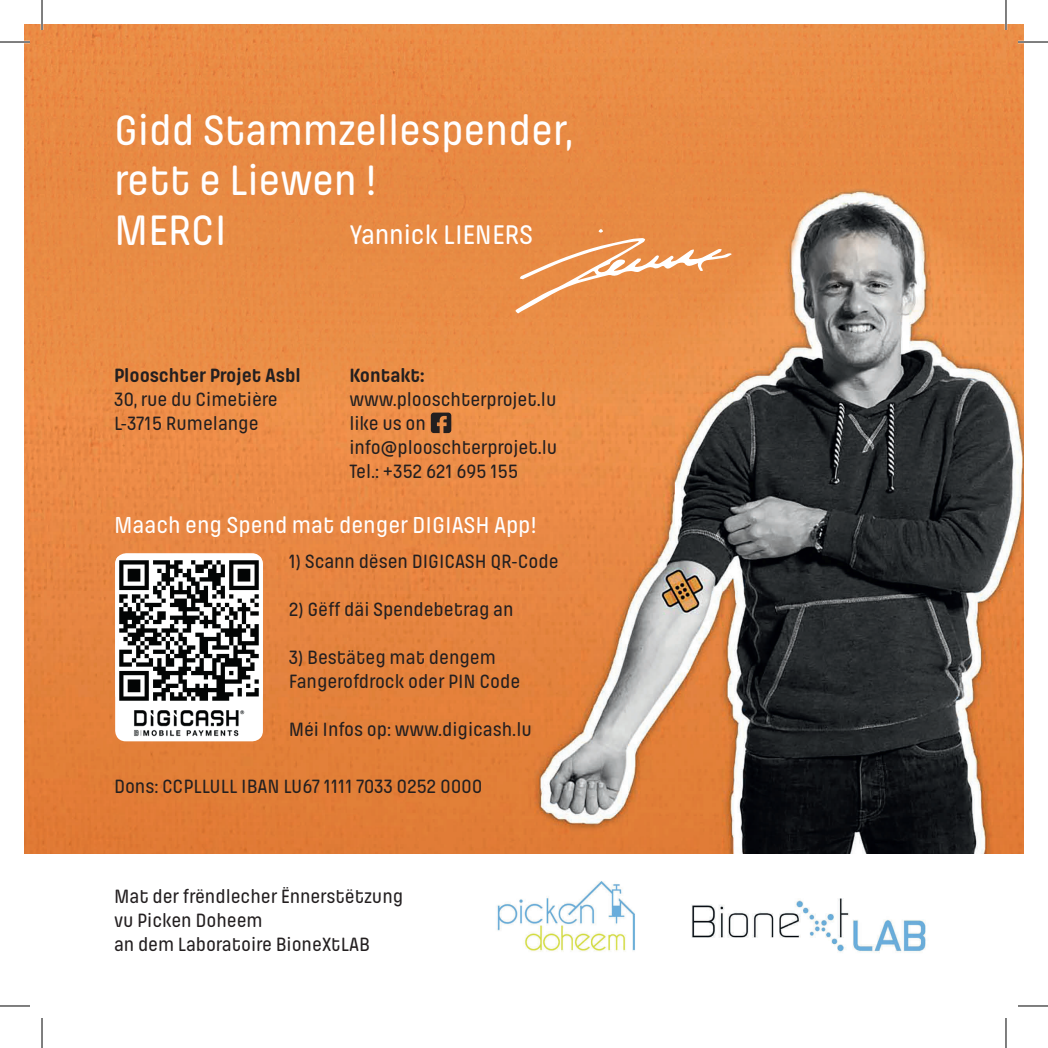
<style>
.page{position:relative;width:1048px;height:1048px;background:#fff}
.page>*{position:absolute;margin:0;border:0;box-sizing:border-box;transform-origin:0 0}
.t1{font:500 44.2px/50px "Pilcrow Soft";letter-spacing:-.01em;color:#fff}
.t2{font:500 28px "Pilcrow Soft";letter-spacing:-.01em;color:#fff}
.t3{font:500 24px "Pilcrow Soft";color:#fff}
.t4{font:500 20px/24px "Pilcrow Soft";letter-spacing:-.005em;color:#231f20}
.t5{font:700 20px "Pilcrow Soft";letter-spacing:-.005em;color:#231f20}
</style>
<div class="page">
<img style="left:25px;top:25px;width:998px;height:829px">
<img style="left:691px;top:898px;width:235px;height:55px">
<img style="left:497px;top:881px;width:138px;height:71px">
<svg style="left:515px;top:229px;width:216px;height:84px;background:#ea9758"></svg>
<svg style="left:431px;top:413px;width:20px;height:20px"></svg>
<img style="left:115px;top:704px;width:148px;height:37px">
<div style="left:115px;top:553px;width:148px;height:151px;background:#fff;border-radius:11px"></div>
<img style="left:115px;top:557px;width:148px;height:147px">
<hr style="left:0;top:41px;width:30px;height:2px;background:#fff">
<hr style="left:1018px;top:41px;width:30px;height:2px;background:#fff">
<hr style="left:41px;top:0;width:2px;height:30px;background:#fff">
<hr style="left:1005px;top:0;width:2px;height:30px;background:#fff">
<hr style="left:0;top:42px;width:30px;height:1px;background:#000">
<hr style="left:1018px;top:42px;width:30px;height:1px;background:#000">
<hr style="left:0;top:1005px;width:30px;height:1px;background:#000">
<hr style="left:1018px;top:1005px;width:30px;height:1px;background:#000">
<hr style="left:42px;top:0;width:1px;height:30px;background:#000">
<hr style="left:42px;top:1018px;width:1px;height:30px;background:#000">
<hr style="left:1005px;top:0;width:1px;height:30px;background:#000">
<hr style="left:1005px;top:1018px;width:1px;height:30px;background:#000">
<h1 class="t1" style="left:114px;top:107px;width:460px">Gidd Stammzellespender, rett e Liewen !<br>MERCI</h1>
<h2 class="t2" style="left:350px;top:221px;width:185px">Yannick LIENERS</h2>
<p class="t5" style="left:114px;top:365px;width:188px">Plooschter Projet Asbl</p>
<p class="t4" style="left:114px;top:387px;width:165px">30, rue du Cimetière<br>L-3715 Rumelange</p>
<p class="t5" style="left:349px;top:365px;width:77px">Kontakt:</p>
<p class="t4" style="left:349px;top:387px;width:209px">www.plooschterprojet.lu like us on info@plooschterprojet.lu<br>Tel.: +352 621 695 155</p>
<p class="t3" style="left:114px;top:513px;width:425px">Maach eng Spend mat denger DIGIASH App!</p>
<p class="t4" style="left:289px;top:550px;width:271px">1) Scann dësen DIGICASH QR-Code</p>
<p class="t4" style="left:289px;top:598px;width:226px">2) Gëff däi Spendebetrag an</p>
<p class="t4" style="left:289px;top:646px;width:233px">3) Bestäteg mat dengem<br>Fangerofdrock oder PIN Code</p>
<p class="t4" style="left:289px;top:718px;width:245px">Méi Infos op: www.digicash.lu</p>
<p class="t4" style="left:114px;top:775px;width:370px">Dons: CCPLLULL IBAN LU67 1111 7033 0252 0000</p>
<p class="t4" style="left:114px;top:885px;width:291px">Mat der frëndlecher Ënnerstëtzung vu Picken Doheem<br>an dem Laboratoire BioneXtLAB</p>
</div>
